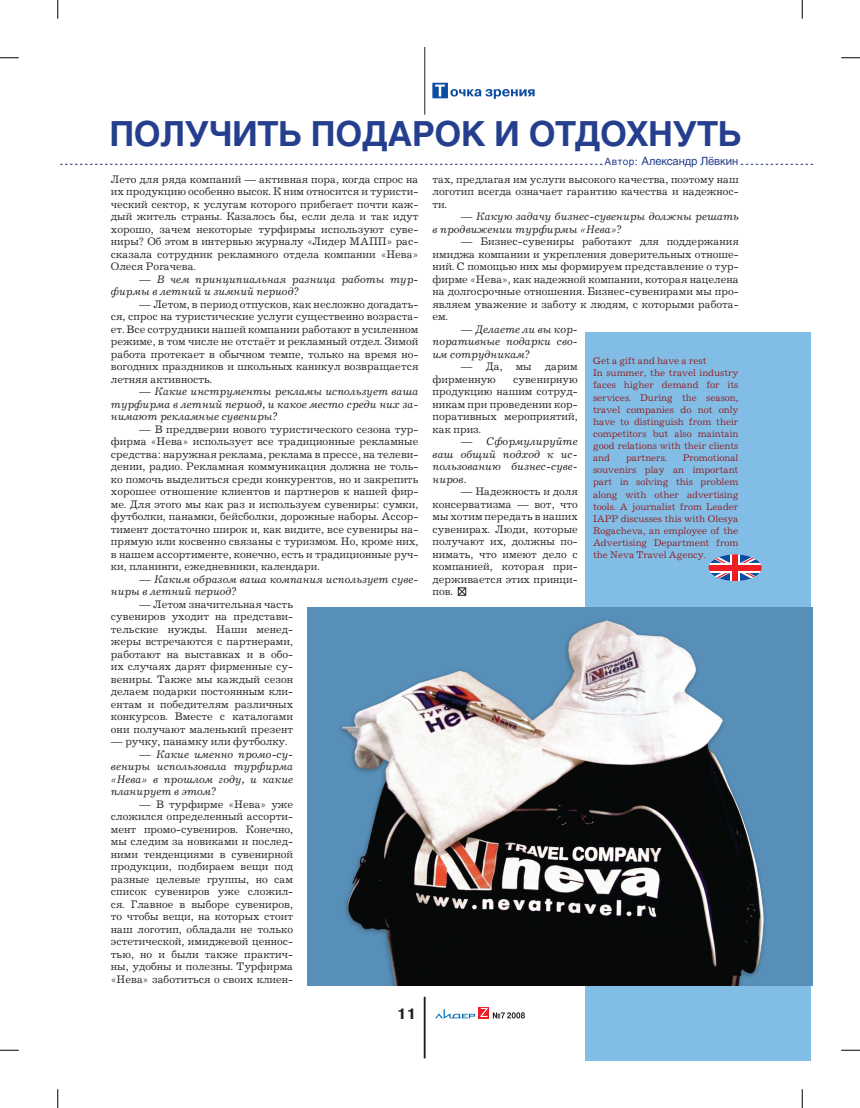
<style>
.page{position:relative;width:860px;height:1108px;background:#fff}
.page>*{position:absolute;margin:0;border:0;box-sizing:border-box;transform-origin:0 0}
.Paragraph_Style_3{font:700 34.25px "Helios";letter-spacing:-.015em;color:#253f8e}
.t1{font:700 15px "Pragmatica C";color:#231f20}
.Paragraph_Style_3-2{font:11.25px/12.5px "Journal C";color:#231f20;text-align:justify}
.Paragraph_Style_3-3{font:italic 11.25px/12.5px "Journal C";color:#231f20;text-align:justify}
.Paragraph_Style_3-4{font:11.25px "Helios";letter-spacing:-.01em;color:#253f8e}
.Paragraph_Style_1{font:10px/12.1px "Journal C";letter-spacing:-.005em;color:#92181c;text-align:justify}
.s1{font-style:normal}
.s2{font-size:10px}
</style>
<div class="page">
<hr style="left:424px;top:996px;width:1px;height:62px;background:#231f20">
<svg style="left:478px;top:1007px;width:11px;height:11px"></svg>
<svg style="left:435px;top:1008px;width:52px;height:10px"></svg>
<svg style="left:493px;top:1012px;width:32px;height:6px"></svg>
<svg style="left:432px;top:83px;width:16px;height:15px"></svg>
<hr style="left:424px;top:47px;width:1px;height:67px;background:#57585a">
<svg style="left:435px;top:85px;width:99px;height:14px"></svg>
<div style="left:585px;top:332px;width:225px;height:728px;background:#82bde5"></div>
<img style="left:307px;top:607px;width:505px;height:378px">
<svg style="left:60px;top:164px;width:542px;height:1px"></svg>
<svg style="left:710px;top:554px;width:50px;height:27px"></svg>
<svg style="left:730px;top:554px;width:9px;height:27px"></svg>
<svg style="left:709px;top:563px;width:52px;height:9px"></svg>
<div style="left:732px;top:554px;width:5px;height:27px;background:#ee1d23"></div>
<div style="left:708px;top:565px;width:53px;height:5px;background:#ee1d23"></div>
<svg style="left:457px;top:587px;width:9px;height:9px"></svg>
<svg style="left:740px;top:164px;width:72px;height:1px"></svg>
<svg style="left:0;top:57px;width:19px;height:2px"></svg>
<svg style="left:841px;top:57px;width:19px;height:2px"></svg>
<svg style="left:0;top:1049px;width:19px;height:2px"></svg>
<svg style="left:841px;top:1049px;width:19px;height:2px"></svg>
<svg style="left:57px;top:0;width:2px;height:19px"></svg>
<svg style="left:57px;top:1089px;width:2px;height:19px"></svg>
<svg style="left:801px;top:0;width:2px;height:19px"></svg>
<svg style="left:801px;top:1089px;width:2px;height:19px"></svg>
<p class="Paragraph_Style_3" style="left:110px;top:114px;width:633px">ПОЛУЧИТЬ ПОДАРОК И ОТДОХНУТЬ</p>
<p class="Paragraph_Style_3-2" style="left:111px;top:173px;width:309px">Лето для ряда компаний — активная пора, когда спрос на их продукцию особенно высок. К ним относится и туристи&shy;ческий сектор, к услугам которого прибегает почти каж&shy;дый житель страны. Казалось бы, если дела и так идут хорошо, зачем некоторые турфирмы используют суве&shy;ниры? Об этом в интервью журналу «Лидер МАПП» рас&shy;сказала сотрудник рекламного отдела компании «Нева» Олеся Рогачева.</p>
<p class="Paragraph_Style_3-3" style="left:111px;top:273px;width:309px;text-indent:28px"><span class="s1">—</span> В чем принципиальная разница работы тур&shy;фирмы в летний и зимний период?</p>
<p class="Paragraph_Style_3-2" style="left:111px;top:298px;width:309px;text-indent:28px">— Летом, в период отпусков, как несложно догадать&shy;ся, спрос на туристические услуги существенно возраста&shy;ет. Все сотрудники нашей компании работают в усиленном режиме, в том числе не отстаёт и рекламный отдел. Зимой работа протекает в обычном темпе, только на время но&shy;вогодних праздников и школьных каникул возвращается летняя активность.</p>
<p class="Paragraph_Style_3-3" style="left:111px;top:385px;width:309px;text-indent:28px"><span class="s1">—</span> Какие инструменты рекламы использует ваша турфирма в летний период, и какое место среди них за&shy;нимают рекламные сувениры?</p>
<p class="Paragraph_Style_3-2" style="left:111px;top:423px;width:309px;text-indent:28px">— В преддверии нового туристического сезона тур&shy;фирма «Нева» использует все традиционные рекламные средства: наружная реклама, реклама в прессе, на телеви&shy;дении, радио. Рекламная коммуникация должна не толь&shy;ко помочь выделиться среди конкурентов, но и закрепить хорошее отношение клиентов и партнеров к нашей фир&shy;ме. Для этого мы как раз и используем сувениры: сумки, футболки, панамки, бейсболки, дорожные наборы. Ассор&shy;тимент достаточно широк и, как видите, все сувениры на&shy;прямую или косвенно связаны с туризмом. Но, кроме них, в нашем ассортименте, конечно, есть и традиционные руч&shy;ки, планинги, ежедневники, календари.</p>
<p class="Paragraph_Style_3-3" style="left:111px;top:573px;width:309px;text-indent:28px"><span class="s1">—</span> Каким образом ваша компания использует суве&shy;ниры в летний период?</p>
<p class="Paragraph_Style_3-2" style="left:111px;top:598px;width:184px;text-indent:28px">— Летом значительная часть сувениров уходит на представи&shy;тельские нужды. Наши менед&shy;жеры встречаются с партнерами, работают на выставках и в обо&shy;их случаях дарят фирменные су&shy;вениры. Также мы каждый сезон делаем подарки постоянным кли&shy;ентам и победителям различных конкурсов. Вместе с каталогами они получают маленький презент</p>
<p class="Paragraph_Style_3-2" style="left:111px;top:736px;width:178px">— ручку, панамку или футболку.</p>
<p class="Paragraph_Style_3-3" style="left:111px;top:748px;width:184px;text-indent:28px"><span class="s1">—</span> Какие именно промо-су&shy;вениры использовала турфирма «Нева» в прошлом году, и какие планирует в этом?</p>
<p class="Paragraph_Style_3-2" style="left:111px;top:798px;width:184px;text-indent:28px">— В турфирме «Нева» уже сложился определенный ассорти&shy;мент промо-сувениров. Конечно, мы следим за новиками и послед&shy;ними тенденциями в сувенирной продукции, подбираем вещи под разные целевые группы, но сам список сувениров уже сложил&shy;ся. Главное в выборе сувениров, то чтобы вещи, на которых стоит наш логотип, обладали не только эстетической, имиджевой ценнос&shy;тью, но и были также практич&shy;ны, удобны и полезны. Турфирма «Нева» заботиться о своих клиен-</p>
<h2 class="t1" style="left:397px;top:1005px;width:21px">11</h2>
<p class="Paragraph_Style_3-4" style="left:604px;top:154px;width:135px"><span class="s2">Автор:</span> Александр Лёвкин</p>
<p class="Paragraph_Style_3-2" style="left:432px;top:173px;width:308px">тах, предлагая им услуги высокого качества, поэтому наш логотип всегда означает гарантию качества и надежнос&shy;ти.</p>
<p class="Paragraph_Style_3-3" style="left:432px;top:210px;width:308px;text-indent:28px"><span class="s1">—</span> Какую задачу бизнес-сувениры должны решать в продвижении турфирмы «Нева»?</p>
<p class="Paragraph_Style_3-2" style="left:432px;top:235px;width:308px;text-indent:28px">— Бизнес-сувениры работают для поддержания имиджа компании и укрепления доверительных отноше&shy;ний. С помощью них мы формируем представление о тур&shy;фирме «Нева», как надежной компании, которая нацелена на долгосрочные отношения. Бизнес-сувенирами мы про&shy;являем уважение и заботу к людям, с которыми работа&shy;ем.</p>
<p class="Paragraph_Style_3-3" style="left:432px;top:323px;width:147px;text-indent:28px"><span class="s1">—</span> Делаете ли вы кор&shy;поративные подарки сво&shy;им сотрудникам?</p>
<p class="Paragraph_Style_3-2" style="left:432px;top:360px;width:147px;text-indent:28px">— Да, мы дарим фирменную</p>
<p class="Paragraph_Style_1" style="left:593px;top:355px;width:115px">Get a gift and have a rest</p>
<p class="Paragraph_Style_1" style="left:593px;top:367px;width:147px">In summer, the travel industry faces higher demand for its services. During the season, travel companies do not only have to distinguish from their competitors but also maintain good relations with their clients and</p>
<p class="Paragraph_Style_3-2" style="left:432px;top:373px;width:147px;text-indent:81px">сувенирную продукцию нашим сотруд&shy;никам при проведении кор&shy;поративных мероприятий, как приз.</p>
<p class="Paragraph_Style_3-3" style="left:432px;top:435px;width:147px;text-indent:28px"><span class="s1">—</span> Сформулируйте ваш общий подход к ис&shy;пользованию бизнес-суве&shy;ниров.</p>
<p class="Paragraph_Style_3-2" style="left:432px;top:485px;width:147px;text-indent:28px">— Надежность и доля консерватизма — вот, что мы хотим передать в наших сувенирах. Люди, которые получают их, должны по&shy;нимать, что имеют дело с компанией, которая при&shy;держивается этих принци&shy;пов.</p>
<p class="Paragraph_Style_1" style="left:593px;top:452px;width:147px;text-indent:90px">Promotional souvenirs play an important part in solving this problem along with other advertising tools. A journalist from Leader IAPP discusses this with Olesya Rogacheva, an employee of the Advertising Department from the Neva Travel Agency.</p>
<p class="Paragraph_Style_1" style="left:626px;top:452px;width:42px">partners.</p>
</div>
